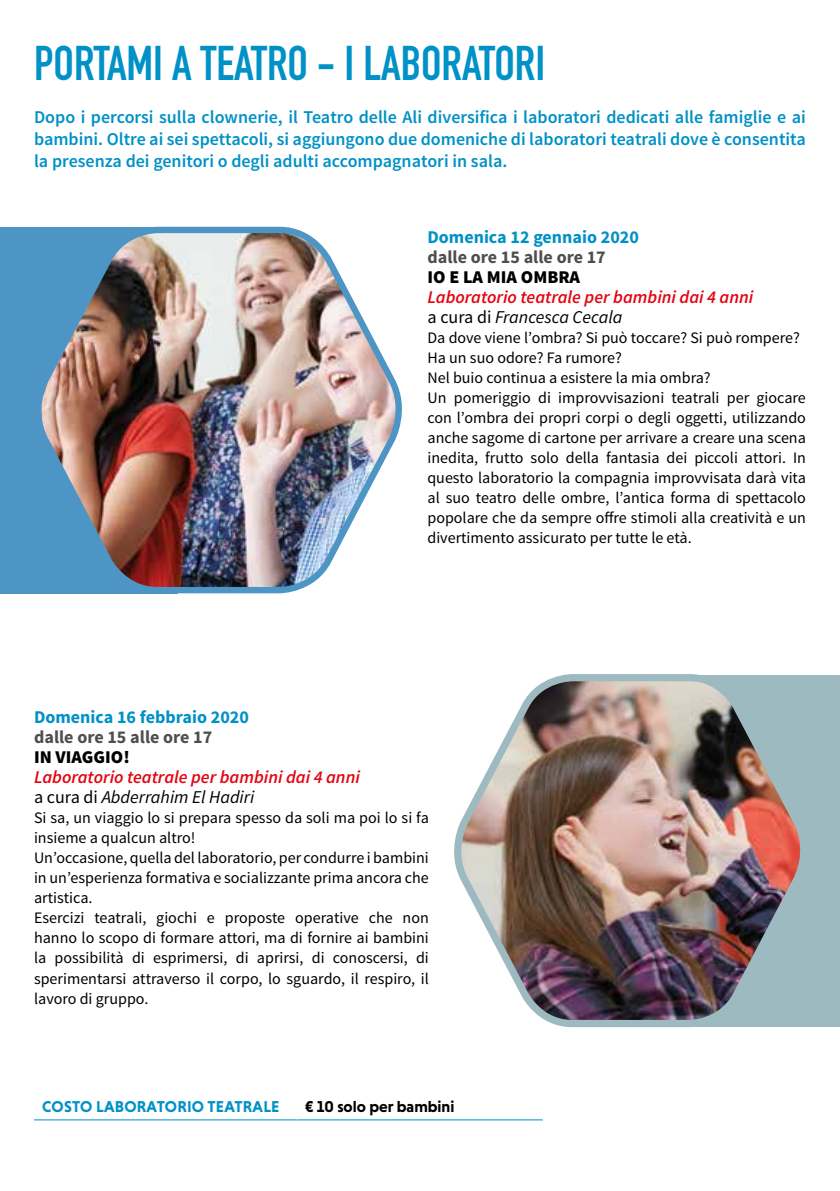
<style>
.page{position:relative;width:840px;height:1191px;background:#fff}
.page>*{position:absolute;margin:0;border:0;box-sizing:border-box;transform-origin:0 0}
.t1{font:700 48px "DIN Condensed";color:#0091c7}
.t2{font:600 18px/22px "Source Sans Pro";color:#0091c7;text-align:justify}
.t3{font:italic 600 18px/20px "Source Sans Pro";color:#e30613}
.t4{font:700 18px "Source Sans Pro";color:#0091c7}
.t5{font:700 18px "Source Sans Pro";color:#4e4e4d}
.t6{font:900 18px "Source Sans Pro";color:#000}
.t7{font:16px/20px "Source Sans Pro";color:#000}
.t8{font:700 16px "Niveau Grotesk";letter-spacing:.015em;color:#0091c7}
.t9{font:700 16px "Niveau Grotesk";color:#000}
.s1{font-weight:400;font-style:normal;color:#000}
.s2{font-weight:400;color:#000}
</style>
<div class="page">
<div style="left:0;top:227px;width:178px;height:366px;background:#4c95c5"></div>
<div style="left:622px;top:674px;width:217px;height:352px;background:#9ebac1"></div>
<img style="left:30px;top:226px;width:372px;height:368px">
<img style="left:454px;top:674px;width:357px;height:354px">
<hr style="left:34px;top:1119px;width:263px;height:1px;background:#0091c7">
<hr style="left:297px;top:1119px;width:245px;height:1px;background:#0091c7">
<h1 class="t1" style="left:34px;top:30px;width:512px">PORTAMI A TEATRO - I LABORATORI</h1>
<p class="t2" style="left:34px;top:107px;width:773px">Dopo i percorsi sulla clownerie, il Teatro delle Ali diversifica i laboratori dedicati alle famiglie e ai bambini. Oltre ai sei spettacoli, si aggiungono due domeniche di laboratori teatrali dove è consentita la presenza dei genitori o degli adulti accompagnatori in sala.</p>
<p class="t4" style="left:427px;top:226px;width:213px">Domenica 12 gennaio 2020</p>
<p class="t5" style="left:427px;top:246px;width:180px">dalle ore 15 alle ore 17</p>
<p class="t6" style="left:427px;top:265px;width:154px">IO E LA MIA OMBRA</p>
<p class="t3" style="left:427px;top:287px;width:327px">Laboratorio teatrale per bambini dai 4 anni <span class="s1">a cura di</span> <span class="s2">Francesca Cecala</span></p>
<p class="t7" style="left:427px;top:328px;width:380px">Da dove viene l’ombra? Si può toccare? Si può rompere?<br>Ha un suo odore? Fa rumore?<br>Nel buio continua a esistere la mia ombra?<br>Un pomeriggio di improvvisazioni teatrali per giocare con l’ombra dei propri corpi o degli oggetti, utilizzando anche sagome di cartone per arrivare a creare una scena inedita, frutto solo della fantasia dei piccoli attori. In questo laboratorio la compagnia improvvisata darà vita al suo teatro delle ombre, l’antica forma di spettacolo popolare che da sempre offre stimoli alla creatività e un divertimento assicurato per tutte le età.</p>
<p class="t4" style="left:34px;top:706px;width:216px">Domenica 16 febbraio 2020</p>
<p class="t5" style="left:34px;top:726px;width:180px">dalle ore 15 alle ore 17</p>
<p class="t6" style="left:34px;top:745px;width:97px">IN VIAGGIO!</p>
<p class="t3" style="left:34px;top:767px;width:327px">Laboratorio teatrale per bambini dai 4 anni <span class="s1">a cura di</span> <span class="s2">Abderrahim El Hadiri</span></p>
<p class="t7" style="left:34px;top:808px;width:396px">Si sa, un viaggio lo si prepara spesso da soli ma poi lo si fa insieme a qualcun altro!<br>Un’occasione, quella del laboratorio, per condurre i bambini in un’esperienza formativa e socializzante prima ancora che artistica.<br>Esercizi teatrali, giochi e proposte operative che non hanno lo scopo di formare attori, ma di fornire ai bambini la possibilità di esprimersi, di aprirsi, di conoscersi, di sperimentarsi attraverso il corpo, lo sguardo, il respiro, il lavoro di gruppo.</p>
<p class="t8" style="left:42px;top:1097px;width:239px">COSTO LABORATORIO TEATRALE</p>
<p class="t9" style="left:305px;top:1097px;width:151px">€ 10 solo per bambini</p>
</div>
